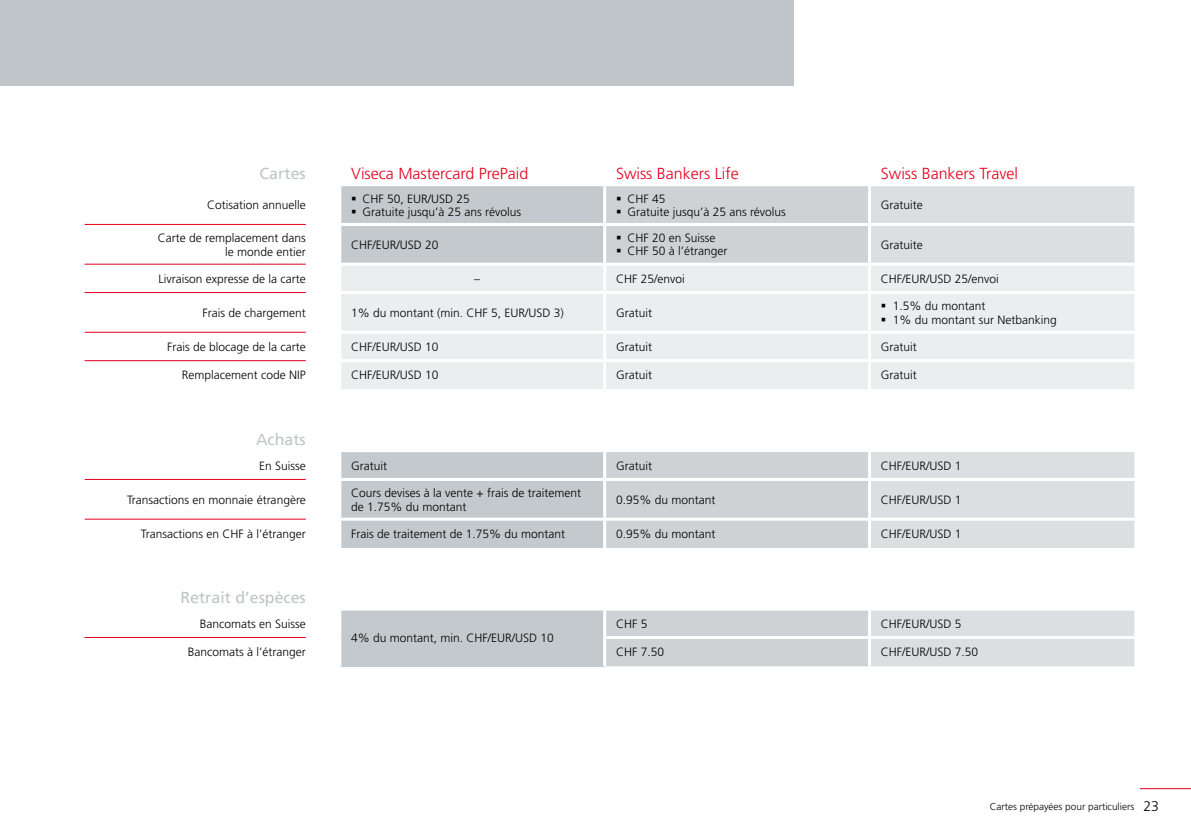
<style>
.page{position:relative;width:1191px;height:840px;background:#fff}
.page>*{position:absolute;margin:0;border:0;box-sizing:border-box;transform-origin:0 0}
.t1{font:300 16px "Frutiger LT Std";color:#e3001d}
.t2{font:16px "Frutiger LT Std";color:#bfc5c8}
.t3{font:300 12px/13px "Frutiger LT Std";color:#000}
.t4{font:300 10px "Frutiger LT Std";color:#000}
.s1{font-size:14px}
</style>
<div class="page">
<div style="left:0;top:0;width:794px;height:85px;background:#bfc5c8"></div>
<div style="left:340px;top:608px;width:264px;height:58px;background:#c3c9cc"></div>
<svg style="left:606px;top:610px;width:528px;height:56px;background:#d5d9dc"></svg>
<hr style="left:338px;top:610px;width:3px;height:27px;background:#fff">
<hr style="left:338px;top:637px;width:3px;height:29px;background:#fff">
<hr style="left:603px;top:610px;width:3px;height:25px;background:#fff">
<hr style="left:603px;top:635px;width:266px;height:3px;background:#fff">
<hr style="left:603px;top:638px;width:3px;height:28px;background:#fff">
<hr style="left:869px;top:635px;width:265px;height:3px;background:#fff">
<hr style="left:868px;top:610px;width:3px;height:25px;background:#fff">
<hr style="left:868px;top:638px;width:3px;height:28px;background:#fff">
<hr style="left:340px;top:607px;width:264px;height:3px;background:#fff">
<hr style="left:85px;top:636px;width:221px;height:1px;background:#e3001d">
<div style="left:341px;top:266px;width:793px;height:123px;background:#ebeeef"></div>
<hr style="left:338px;top:291px;width:266px;height:3px;background:#fff">
<hr style="left:338px;top:330px;width:266px;height:3px;background:#fff">
<hr style="left:338px;top:359px;width:266px;height:3px;background:#fff">
<hr style="left:603px;top:265px;width:3px;height:26px;background:#fff">
<hr style="left:604px;top:291px;width:265px;height:3px;background:#fff">
<hr style="left:603px;top:294px;width:3px;height:36px;background:#fff">
<hr style="left:869px;top:291px;width:265px;height:3px;background:#fff">
<hr style="left:604px;top:330px;width:265px;height:3px;background:#fff">
<hr style="left:603px;top:333px;width:3px;height:26px;background:#fff">
<hr style="left:869px;top:330px;width:265px;height:3px;background:#fff">
<hr style="left:604px;top:359px;width:265px;height:3px;background:#fff">
<hr style="left:603px;top:362px;width:3px;height:27px;background:#fff">
<hr style="left:869px;top:359px;width:265px;height:3px;background:#fff">
<hr style="left:868px;top:265px;width:3px;height:26px;background:#fff">
<hr style="left:868px;top:294px;width:3px;height:36px;background:#fff">
<hr style="left:868px;top:333px;width:3px;height:26px;background:#fff">
<hr style="left:868px;top:362px;width:3px;height:27px;background:#fff">
<hr style="left:85px;top:224px;width:221px;height:1px;background:#e3001d">
<hr style="left:85px;top:264px;width:221px;height:1px;background:#e3001d">
<hr style="left:85px;top:292px;width:221px;height:1px;background:#e3001d">
<hr style="left:85px;top:332px;width:221px;height:1px;background:#e3001d">
<hr style="left:85px;top:360px;width:221px;height:1px;background:#e3001d">
<svg style="left:341px;top:452px;width:793px;height:95px;background:#cfd4d6"></svg>
<hr style="left:338px;top:477px;width:266px;height:3px;background:#fff">
<hr style="left:338px;top:517px;width:266px;height:3px;background:#fff">
<hr style="left:603px;top:452px;width:3px;height:25px;background:#fff">
<hr style="left:604px;top:477px;width:265px;height:3px;background:#fff">
<hr style="left:603px;top:480px;width:3px;height:37px;background:#fff">
<hr style="left:869px;top:477px;width:265px;height:3px;background:#fff">
<hr style="left:604px;top:517px;width:265px;height:3px;background:#fff">
<hr style="left:603px;top:520px;width:3px;height:27px;background:#fff">
<hr style="left:869px;top:517px;width:265px;height:3px;background:#fff">
<hr style="left:868px;top:452px;width:3px;height:25px;background:#fff">
<hr style="left:868px;top:480px;width:3px;height:37px;background:#fff">
<hr style="left:868px;top:520px;width:3px;height:27px;background:#fff">
<hr style="left:85px;top:479px;width:221px;height:1px;background:#e3001d">
<hr style="left:85px;top:518px;width:221px;height:1px;background:#e3001d">
<hr style="left:1140px;top:787px;width:51px;height:1px;background:#e3001d">
<svg style="left:340px;top:186px;width:794px;height:77px;background:#d1d5d8"></svg>
<svg style="left:882px;top:303px;width:3px;height:4px"></svg>
<svg style="left:882px;top:317px;width:3px;height:4px"></svg>
<h1 class="t2" style="left:259px;top:164px;width:48px">Cartes</h1>
<h1 class="t1" style="left:351px;top:164px;width:178px">Viseca Mastercard PrePaid</h1>
<h1 class="t1" style="left:616px;top:164px;width:124px">Swiss Bankers Life</h1>
<h1 class="t1" style="left:881px;top:164px;width:139px">Swiss Bankers Travel</h1>
<p class="t3" style="left:207px;top:198px;width:100px">Cotisation annuelle</p>
<p class="t3" style="left:362px;top:192px;width:160px">CHF 50, EUR/USD 25<br>Gratuite jusqu’à 25 ans révolus</p>
<p class="t3" style="left:627px;top:192px;width:160px">CHF 45<br>Gratuite jusqu’à 25 ans révolus</p>
<p class="t3" style="left:881px;top:198px;width:43px">Gratuite</p>
<p class="t3" style="left:158px;top:230px;width:149px;line-height:14.4px;text-align:right">Carte de remplacement dans le monde entier</p>
<p class="t3" style="left:351px;top:238px;width:89px">CHF/EUR/USD 20</p>
<p class="t3" style="left:627px;top:232px;width:102px">CHF 20 en Suisse<br>CHF 50 à l’étranger</p>
<p class="t3" style="left:881px;top:238px;width:43px">Gratuite</p>
<p class="t3" style="left:159px;top:272px;width:149px">Livraison expresse de la carte</p>
<p class="t3" style="left:474px;top:272px;width:7px">–</p>
<p class="t3" style="left:616px;top:272px;width:70px">CHF 25/envoi</p>
<p class="t3" style="left:881px;top:272px;width:120px">CHF/EUR/USD 25/envoi</p>
<p class="t3" style="left:202px;top:306px;width:105px">Frais de chargement</p>
<p class="t3" style="left:351px;top:306px;width:214px">1% du montant (min. CHF 5, EUR/USD 3)</p>
<p class="t3" style="left:616px;top:306px;width:37px">Gratuit</p>
<p class="t3" style="left:893px;top:299px;width:166px;line-height:14px">1.5% du montant<br>1% du montant sur Netbanking</p>
<p class="t3" style="left:167px;top:340px;width:140px">Frais de blocage de la carte</p>
<p class="t3" style="left:351px;top:340px;width:89px">CHF/EUR/USD 10</p>
<p class="t3" style="left:616px;top:340px;width:37px">Gratuit</p>
<p class="t3" style="left:881px;top:340px;width:37px">Gratuit</p>
<p class="t3" style="left:182px;top:368px;width:126px">Remplacement code NIP</p>
<p class="t3" style="left:351px;top:368px;width:89px">CHF/EUR/USD 10</p>
<p class="t3" style="left:616px;top:368px;width:37px">Gratuit</p>
<p class="t3" style="left:881px;top:368px;width:37px">Gratuit</p>
<h1 class="t2" style="left:256px;top:429px;width:51px">Achats</h1>
<p class="t3" style="left:259px;top:459px;width:48px">En Suisse</p>
<p class="t3" style="left:351px;top:459px;width:37px">Gratuit</p>
<p class="t3" style="left:616px;top:459px;width:37px">Gratuit</p>
<p class="t3" style="left:881px;top:459px;width:82px">CHF/EUR/USD 1</p>
<p class="t3" style="left:127px;top:493px;width:180px">Transactions en monnaie étrangère</p>
<p class="t3" style="left:351px;top:485px;width:231px;line-height:14.4px">Cours devises à la vente + frais de traitement de 1.75% du montant</p>
<p class="t3" style="left:616px;top:493px;width:101px">0.95% du montant</p>
<p class="t3" style="left:881px;top:493px;width:82px">CHF/EUR/USD 1</p>
<p class="t3" style="left:141px;top:527px;width:166px">Transactions en CHF à l’étranger</p>
<p class="t3" style="left:351px;top:527px;width:216px">Frais de traitement de 1.75% du montant</p>
<p class="t3" style="left:616px;top:527px;width:101px">0.95% du montant</p>
<p class="t3" style="left:881px;top:527px;width:82px">CHF/EUR/USD 1</p>
<h1 class="t2" style="left:180px;top:588px;width:127px">Retrait d’espèces</h1>
<p class="t3" style="left:200px;top:617px;width:108px">Bancomats en Suisse</p>
<p class="t3" style="left:351px;top:631px;width:204px">4% du montant, min. CHF/EUR/USD 10</p>
<p class="t3" style="left:616px;top:617px;width:33px">CHF 5</p>
<p class="t3" style="left:881px;top:617px;width:82px">CHF/EUR/USD 5</p>
<p class="t3" style="left:188px;top:645px;width:120px">Bancomats à l’étranger</p>
<p class="t3" style="left:616px;top:645px;width:50px">CHF 7.50</p>
<p class="t3" style="left:881px;top:645px;width:99px">CHF/EUR/USD 7.50</p>
<p class="t4" style="left:990px;top:800px;width:171px">Cartes prépayées pour particuliers <span class="s1">23</span></p>
</div>
